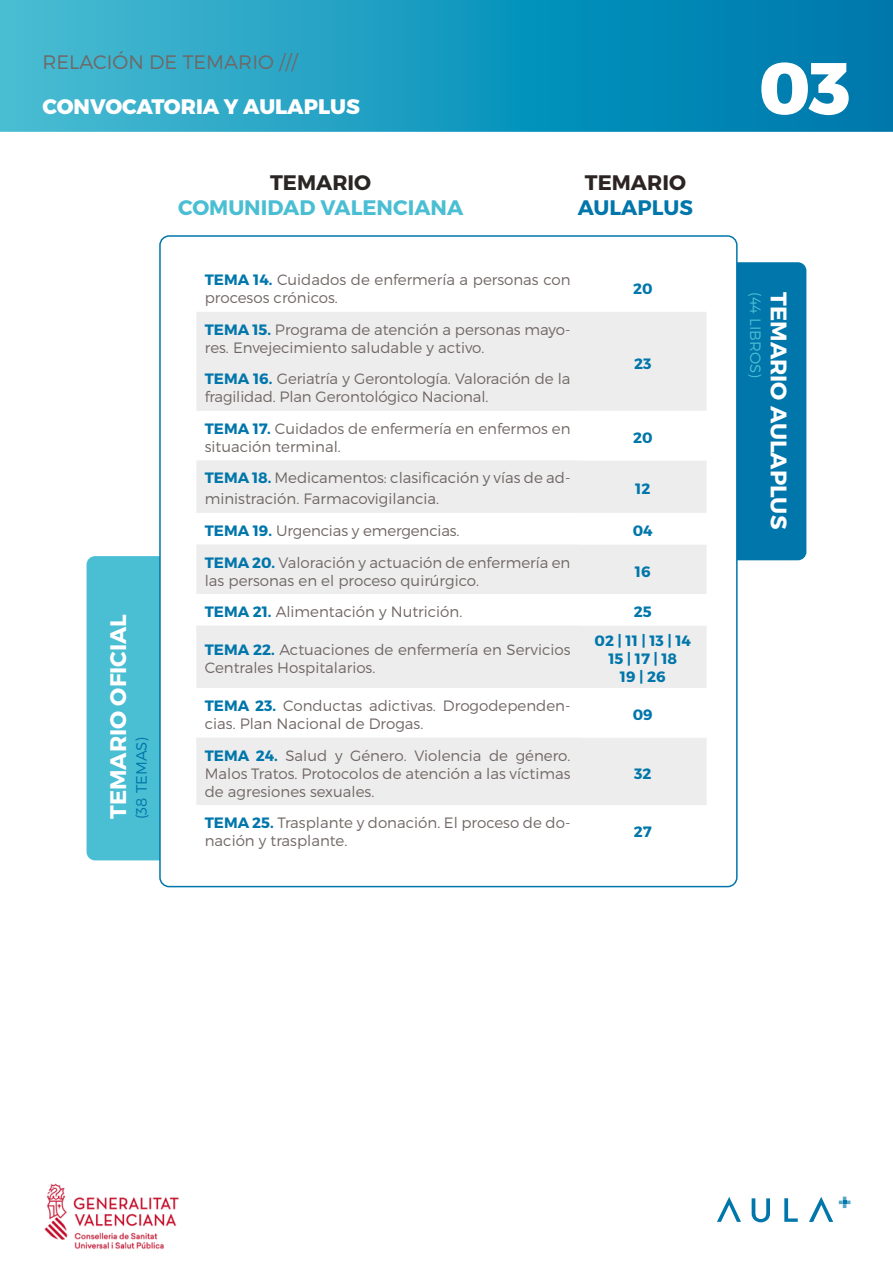
<style>
.page{position:relative;width:893px;height:1263px;background:#fff}
.page>*{position:absolute;margin:0;border:0;box-sizing:border-box;transform-origin:0 0}
.t1{font:73.5px "Trueno Ex Bd";color:#fff}
.t2{font:22.5px "Trueno Bd";color:#fff}
.t3{font:21px "Trueno Ex Bd";color:#fff}
.t4{font:21px "Trueno Bd";color:#4abed3}
.t5{font:21px "Trueno Bd";color:#0076aa}
.t6{font:21px "Trueno Bd";color:#2c2422}
.t7{font:21px "Trueno Bd";color:#292623}
.t8{font:19.5px "Trueno Lt";color:#706765}
.t9{font:15px/18px "Trueno Lt";color:#706765}
.t10{font:15px/21px "Trueno Lt";color:#6d6664}
.t11{font:15px/18px "Trueno Bd";color:#0076aa;text-align:center}
.t12{font:15px "Trueno Lt";color:#4abed3}
.t13{font:15px "Trueno Lt";color:#0076aa}
.s1{font-family:"Trueno Bd";color:#0076aa}
</style>
<div class="page">
<svg style="left:0;top:0;width:893px;height:132px;background:#1999bf"></svg>
<img style="left:44px;top:1183px;width:135px;height:66px">
<svg style="left:752px;top:1198px;width:18px;height:24px"></svg>
<svg style="left:784px;top:1198px;width:14px;height:24px"></svg>
<svg style="left:717px;top:1197px;width:24px;height:25px"></svg>
<svg style="left:809px;top:1197px;width:24px;height:25px"></svg>
<svg style="left:839px;top:1196px;width:11px;height:12px"></svg>
<div style="left:87px;top:556px;width:627px;height:304px;background:#4abed3;border-radius:9px"></div>
<div style="left:178px;top:262px;width:628px;height:298px;background:#0076aa;border-radius:9px"></div>
<div style="left:160px;top:236px;width:577px;height:650px;background:#fff;border-radius:9px"></div>
<div style="left:196px;top:312px;width:511px;height:99px;background:#ededed"></div>
<svg style="left:196px;top:460px;width:511px;height:345px;fill:#ededed"></svg>
<h3 class="t8" style="left:43px;top:50px;width:257px">RELACIÓN DE TEMARIO ///</h3>
<h3 class="t3" style="left:43px;top:94px;width:319px">CONVOCATORIA Y AULAPLUS</h3>
<h3 class="t7" style="left:270px;top:170px;width:103px">TEMARIO</h3>
<h3 class="t4" style="left:178px;top:195px;width:287px">COMUNIDAD VALENCIANA</h3>
<h3 class="t6" style="left:585px;top:170px;width:103px">TEMARIO</h3>
<h3 class="t5" style="left:578px;top:195px;width:117px">AULAPLUS</h3>
<p class="t9" style="left:205px;top:271px;width:367px"><span class="s1">TEMA 14.</span> Cuidados de enfermería a personas con</p>
<p class="t9" style="left:205px;top:289px;width:135px">procesos crónicos.</p>
<p class="t9" style="left:205px;top:320px;width:367px"><span class="s1">TEMA 15.</span> Programa de atención a personas mayo&shy;res. Envejecimiento saludable y activo.</p>
<p class="t11" style="left:633px;top:280px;width:21px">20</p>
<p class="t11" style="left:634px;top:354px;width:19px">23</p>
<h2 class="t2" style="left:104px;top:819px;width:206px;rotate:-90deg">TEMARIO OFICIAL</h2>
<p class="t13" style="left:132px;top:819px;width:84px;rotate:-90deg">(38 TEMAS)</p>
<p class="t9" style="left:205px;top:370px;width:367px"><span class="s1">TEMA 16.</span> Geriatría y Gerontología. Valoración de la fragilidad. Plan Gerontológico Nacional.</p>
<p class="t9" style="left:205px;top:419px;width:367px"><span class="s1">TEMA 17.</span> Cuidados de enfermería en enfermos en situación terminal.</p>
<p class="t11" style="left:633px;top:429px;width:21px">20</p>
<p class="t10" style="left:205px;top:467px;width:367px"><span class="s1">TEMA 18.</span> Medicamentos: clasificación y vías de ad&shy;ministración. Farmacovigilancia.</p>
<p class="t11" style="left:635px;top:480px;width:17px">12</p>
<p class="t9" style="left:205px;top:521px;width:256px"><span class="s1">TEMA 19.</span> Urgencias y emergencias.</p>
<p class="t11" style="left:633px;top:522px;width:22px">04</p>
<p class="t9" style="left:205px;top:553px;width:367px"><span class="s1">TEMA 20.</span> Valoración y actuación de enfermería en las personas en el proceso quirúrgico.</p>
<p class="t11" style="left:635px;top:562px;width:17px">16</p>
<p class="t9" style="left:205px;top:602px;width:259px"><span class="s1">TEMA 21.</span> Alimentación y Nutrición.</p>
<p class="t11" style="left:634px;top:603px;width:19px">25</p>
<p class="t9" style="left:205px;top:640px;width:367px"><span class="s1">TEMA 22.</span> Actuaciones de enfermería en Servicios<br>Centrales Hospitalarios.</p>
<p class="t11" style="left:594px;top:632px;width:98px">02 | 11 | 13 | 14<br>15 | 17 | 18<br>19 | 26</p>
<p class="t9" style="left:205px;top:696px;width:367px"><span class="s1">TEMA 23.</span> Conductas adictivas. Drogodependen&shy;cias. Plan Nacional de Drogas.</p>
<p class="t11" style="left:633px;top:706px;width:22px">09</p>
<p class="t9" style="left:205px;top:746px;width:367px;text-align:justify"><span class="s1">TEMA 24.</span> Salud y Género. Violencia de género.<br>Malos Tratos. Protocolos de atención a las víctimas de agresiones sexuales.</p>
<p class="t11" style="left:634px;top:764px;width:19px">32</p>
<p class="t9" style="left:205px;top:813px;width:367px"><span class="s1">TEMA 25.</span> Trasplante y donación. El proceso de do&shy;nación y trasplante.</p>
<p class="t11" style="left:634px;top:823px;width:19px">27</p>
<h1 class="t1" style="left:759px;top:43px;width:93px">03</h1>
<p class="t12" style="left:765px;top:292px;width:87px;rotate:90deg">(44 LIBROS)</p>
<h2 class="t2" style="left:793px;top:292px;width:238px;rotate:90deg">TEMARIO AULAPLUS</h2>
</div>
